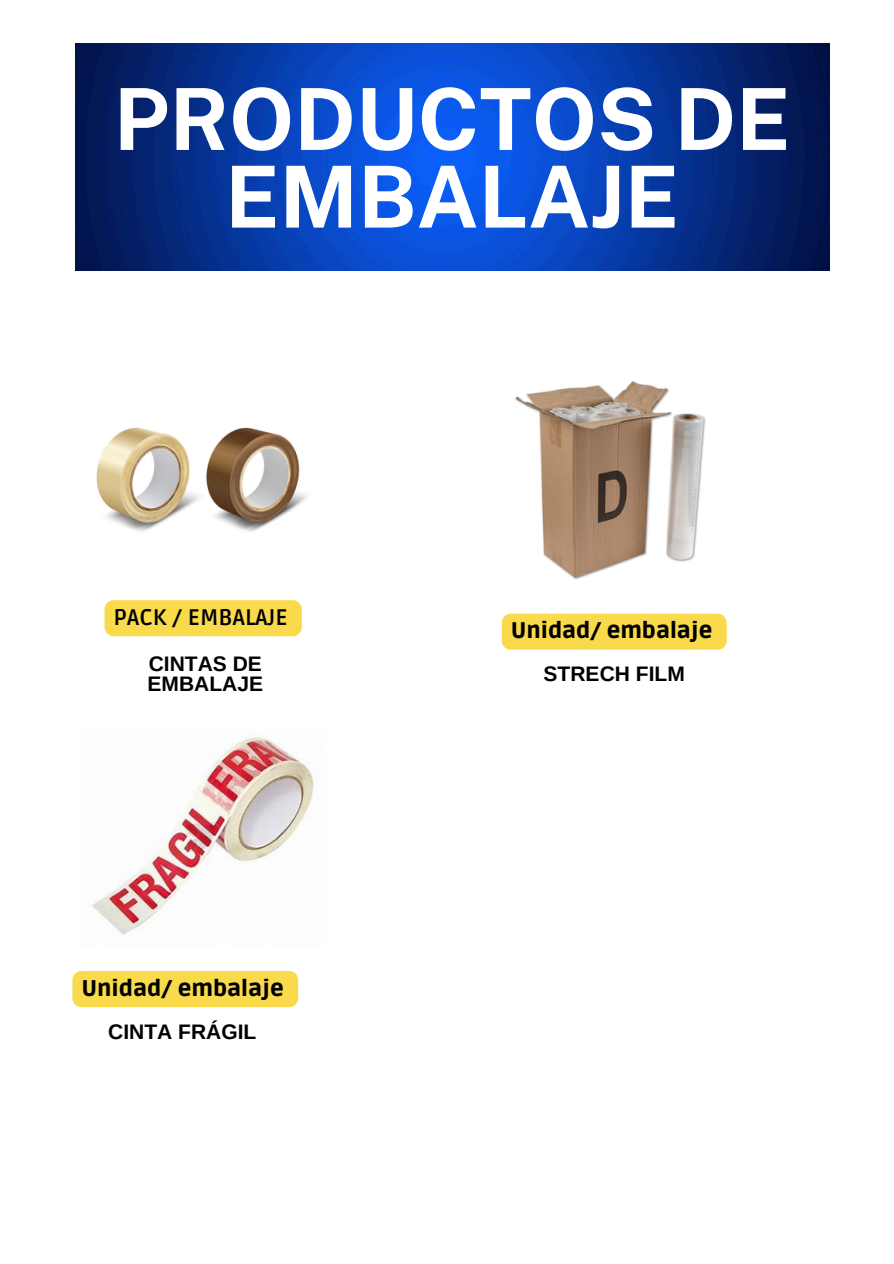
<style>
.page{position:relative;width:894px;height:1264px;background:#fff}
.page>*{position:absolute;margin:0;border:0;box-sizing:border-box;transform-origin:0 0}
.t1{font:700 85.5px/77.7px "Public Sans";color:#fff;text-align:center}
.t2{font:900 22.65px "Ruda";color:#000}
.t3{font:900 22.5px "Ruda";color:#000}
.t4{font:700 22.5px "Ruda";color:#000}
.t5{font:700 21px/20.2px "Arimo";color:#000}
</style>
<div class="page">
<img style="left:96px;top:427px;width:212px;height:105px">
<img style="left:515px;top:381px;width:191px;height:199px">
<img style="left:92px;top:737px;width:222px;height:198px">
<img style="left:75px;top:43px;width:754px;height:227px">
<div style="left:104px;top:600px;width:198px;height:36px;background:#f9da4a;border-radius:9px"></div>
<div style="left:72px;top:971px;width:226px;height:36px;background:#f9da4a;border-radius:9px"></div>
<div style="left:501px;top:613px;width:225px;height:36px;background:#f9da4a;border-radius:9px"></div>
<p class="t1" style="left:114px;top:80px;width:678px">PRODUCTOS DE<br>EMBALAJE</p>
<h2 class="t4" style="left:113px;top:604px;width:175px">PACK / EMBALAJE</h2>
<p class="t3" style="left:510px;top:617px;width:203px">Unidad/ embalaje</p>
<h2 class="t5" style="left:147px;top:653px;width:117px">CINTAS DE<br>EMBALAJE</h2>
<p class="t5" style="left:543px;top:664px;width:143px">STRECH FILM</p>
<p class="t2" style="left:81px;top:975px;width:204px">Unidad/ embalaje</p>
<h2 class="t5" style="left:108px;top:1021px;width:150px">CINTA FRÁGIL</h2>
</div>
